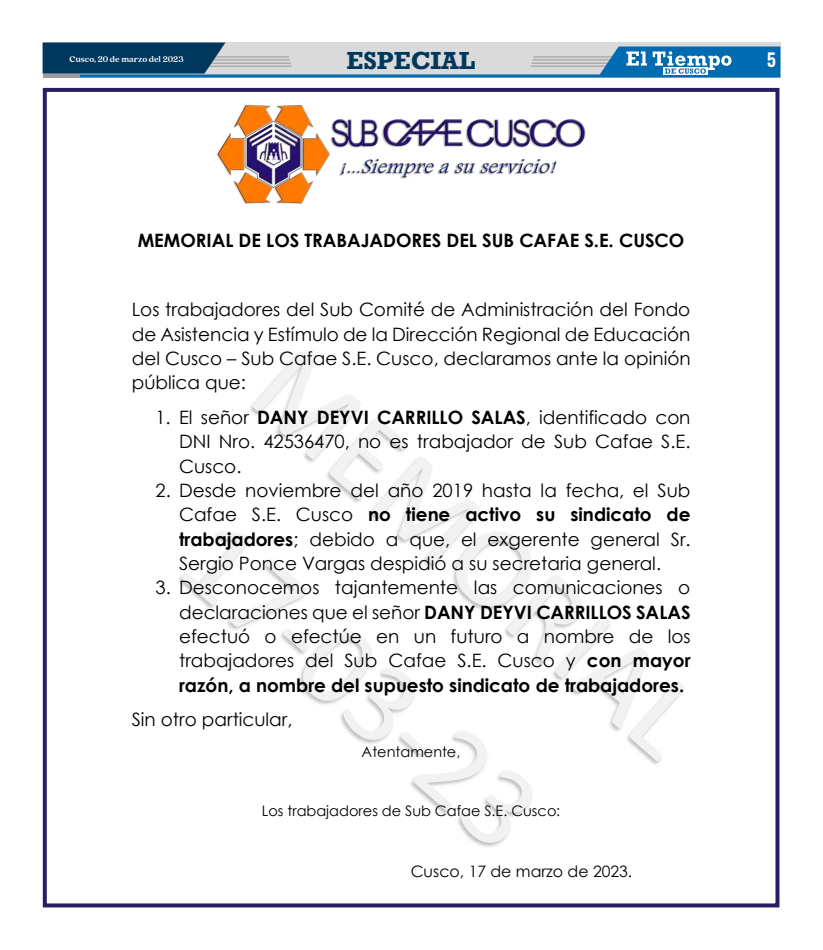
<style>
.page{position:relative;width:823px;height:950px;background:#fff}
.page>*{position:absolute;margin:0;border:0;box-sizing:border-box;transform-origin:0 0}
.t1{font:700 25.3px "Rockwell";color:#00375c}
.t2{font:18.4px/24.3px "Century Gothic";color:#000;text-align:justify}
.t3{font:700 18.4px "Century Gothic";color:#000}
.t4{font:600 18px "Oswald";color:#fff}
.t5{font:15.7px "Century Gothic";color:#000}
.t6{font:14.5px "Century Gothic";color:#000}
.t7{font:700 9px "Quincy CF";color:#fff}
.s1{font-weight:700}
</style>
<div class="page">
<svg style="left:43px;top:43px;width:737px;height:35px;background:#799db5"></svg>
<svg style="left:252px;top:352px;width:109px;height:57px"></svg>
<img style="left:179px;top:409px;width:505px;height:438px">
<svg style="left:182px;top:531px;width:350px;height:312px"></svg>
<img style="left:217px;top:105px;width:369px;height:99px">
<div style="left:43px;top:88px;width:736px;height:819px;border:4px solid #271f61"></div>
<p class="t7" style="left:98px;top:53px;width:87px">20 de marzo del 2023</p>
<h1 class="t1" style="left:346px;top:45px;width:130px">ESPECIAL</h1>
<p class="t4" style="left:765px;top:47px;width:11px">3</p>
<p class="t4" style="left:766px;top:47px;width:11px">5</p>
<p class="t7" style="left:70px;top:53px;width:113px">Cusco, 17 de marzo del 2023</p>
<p class="t3" style="left:138px;top:226px;width:548px">MEMORIAL DE LOS TRABAJADORES DEL SUB CAFAE S.E. CUSCO</p>
<p class="t2" style="left:132px;top:297px;width:560px">Los trabajadores del Sub Comité de Administración del Fondo de Asistencia y Estímulo de la Dirección Regional de Educación del Cusco – Sub Cafae S.E. Cusco, declaramos ante la opinión pública que:</p>
<p class="t2" style="left:179px;top:405px;width:512px;text-indent:-24px">1. El señor <span class="s1">DANY DEYVI CARRILLO SALAS</span>, identificado con DNI Nro. 42536470, no es trabajador de Sub Cafae S.E.<br>Cusco.</p>
<p class="t2" style="left:179px;top:478px;width:512px;text-indent:-24px">2. Desde noviembre del año 2019 hasta la fecha, el Sub Cafae S.E. Cusco <span class="s1">no tiene activo su sindicato de trabajadores</span>; debido a que, el exgerente general Sr.<br>Sergio Ponce Vargas despidió a su secretaria general.</p>
<p class="t2" style="left:179px;top:575px;width:513px;text-indent:-24px">3. Desconocemos tajantemente las comunicaciones o declaraciones que el señor <span class="s1">DANY DEYVI CARRILLOS SALAS </span>efectuó o efectúe en un futuro a nombre de los trabajadores del Sub Cafae S.E. Cusco y <span class="s1">con mayor razón, a nombre del supuesto sindicato de trabajadores.</span></p>
<p class="t2" style="left:132px;top:707px;width:162px">Sin otro particular,</p>
<p class="t6" style="left:361px;top:742px;width:100px">Atentamente,</p>
<p class="t6" style="left:261px;top:801px;width:300px">Los trabajadores de Sub Cafae S.E. Cusco:</p>
<p class="t5" style="left:410px;top:860px;width:223px">Cusco, 17 de marzo de 2023.</p>
</div>
